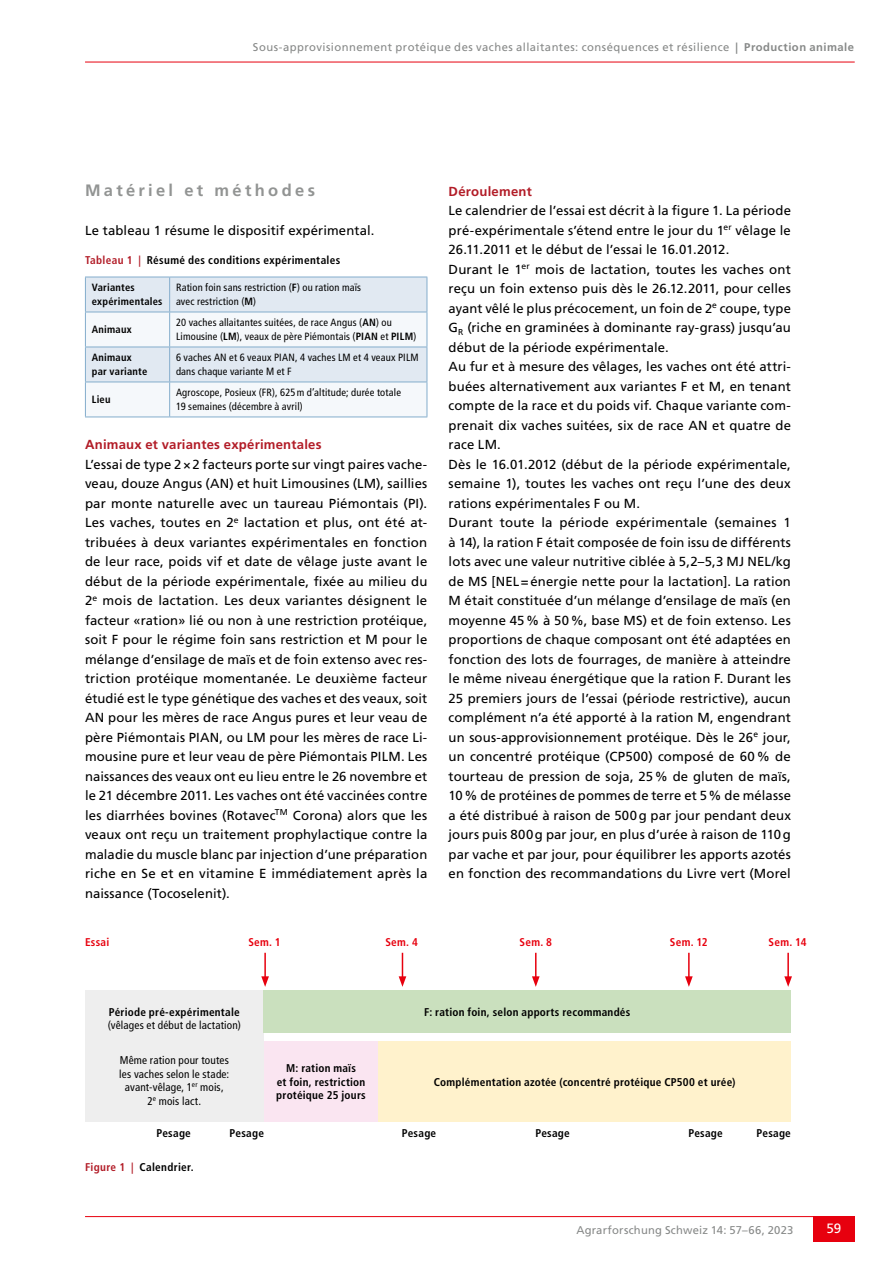
<style>
.page{position:relative;width:893px;height:1263px;background:#fff}
.page>*{position:absolute;margin:0;border:0;box-sizing:border-box;transform-origin:0 0}
.t1{font:700 16.5px "Frutiger LT Std";letter-spacing:.2em;color:#929493}
.t2{font:13.5px "Frutiger LT Std";color:#fff}
.t3{font:13.2px/19.5px "Frutiger LT Std";letter-spacing:.01em;color:#000;text-align:justify}
.t4{font:700 13.2px "Frutiger LT Std";letter-spacing:.015em;color:#b21c27}
.t5{font:700 condensed 11.25px/13.5px "Frutiger LT Std";letter-spacing:.02em;color:#000;text-align:center}
.t6{font:condensed 11.25px/13.5px "Frutiger LT Std";letter-spacing:.015em;color:#000;text-align:center}
.t7{font:11.25px "Frutiger LT Std";letter-spacing:.035em;color:#878988}
.t8{font:11.25px "Frutiger LT Std";letter-spacing:.015em;color:#878988}
.t9{font:700 condensed 11.25px "Frutiger LT Std";letter-spacing:.02em;color:#e7000e}
.t10{font:condensed 10.5px/13.5px "Frutiger LT Std";letter-spacing:.015em;color:#000}
.t11{font:700 condensed 10.5px/13.5px "Frutiger LT Std";letter-spacing:.02em;color:#000}
.s1{font-weight:700}
.s2{color:#b21c27}
</style>
<div class="page">
<hr style="left:85px;top:62px;width:770px;height:1px;background:#e7000e">
<hr style="left:85px;top:1216px;width:770px;height:1px;background:#e7000e">
<div style="left:813px;top:1216px;width:42px;height:26px;background:#e7000e"></div>
<svg style="left:86px;top:278px;width:341px;height:139px"></svg>
<hr style="left:85px;top:312px;width:85px;height:1px;background:#84adcc">
<hr style="left:170px;top:312px;width:257px;height:1px;background:#84adcc">
<hr style="left:85px;top:347px;width:85px;height:1px;background:#84adcc">
<hr style="left:170px;top:347px;width:257px;height:1px;background:#84adcc">
<hr style="left:85px;top:382px;width:85px;height:1px;background:#84adcc">
<hr style="left:170px;top:382px;width:257px;height:1px;background:#84adcc">
<hr style="left:85px;top:277px;width:85px;height:1px;background:#84adcc">
<hr style="left:85px;top:277px;width:1px;height:35px;background:#84adcc">
<hr style="left:170px;top:277px;width:257px;height:1px;background:#84adcc">
<hr style="left:169px;top:277px;width:1px;height:35px;background:#84adcc">
<hr style="left:427px;top:277px;width:1px;height:35px;background:#84adcc">
<hr style="left:85px;top:312px;width:1px;height:35px;background:#84adcc">
<hr style="left:169px;top:312px;width:1px;height:35px;background:#84adcc">
<hr style="left:427px;top:312px;width:1px;height:35px;background:#84adcc">
<hr style="left:85px;top:347px;width:1px;height:35px;background:#84adcc">
<hr style="left:169px;top:347px;width:1px;height:35px;background:#84adcc">
<hr style="left:427px;top:347px;width:1px;height:35px;background:#84adcc">
<hr style="left:85px;top:382px;width:1px;height:35px;background:#84adcc">
<hr style="left:169px;top:382px;width:1px;height:35px;background:#84adcc">
<hr style="left:427px;top:382px;width:1px;height:35px;background:#84adcc">
<hr style="left:85px;top:417px;width:85px;height:1px;background:#84adcc">
<hr style="left:170px;top:417px;width:257px;height:1px;background:#84adcc">
<div style="left:85px;top:990px;width:179px;height:131px;background:#eee"></div>
<div style="left:264px;top:990px;width:527px;height:43px;background:#cae0be"></div>
<div style="left:264px;top:1041px;width:114px;height:80px;background:#fae5f1"></div>
<div style="left:378px;top:1041px;width:413px;height:80px;background:#fff2cc"></div>
<hr style="left:264px;top:953px;width:2px;height:26px;background:#e7000e">
<svg style="left:261px;top:976px;width:8px;height:11px"></svg>
<svg style="left:399px;top:953px;width:7px;height:34px"></svg>
<svg style="left:532px;top:953px;width:8px;height:34px"></svg>
<hr style="left:688px;top:953px;width:2px;height:26px;background:#e7000e">
<svg style="left:685px;top:976px;width:8px;height:11px"></svg>
<hr style="left:787px;top:953px;width:2px;height:26px;background:#e7000e">
<svg style="left:784px;top:976px;width:8px;height:11px"></svg>
<p class="t7" style="left:253px;top:40px;width:603px">Sous-approvisionnement protéique des vaches allaitantes: conséquences et résilience <span class="s1">| Production animale</span></p>
<p class="t1" style="left:85px;top:180px;width:231px">Matériel et méthodes</p>
<p class="t3" style="left:85px;top:220px;width:291px">Le tableau 1 résume le dispositif expérimental.</p>
<p class="t5" style="left:85px;top:253px;width:257px"><span class="s2">Tableau 1 |</span> Résumé des conditions expérimentales</p>
<p class="t11" style="left:92px;top:281px;width:72px">Variantes expérimentales</p>
<p class="t10" style="left:176px;top:281px;width:187px">Ration foin sans restriction (<span class="s1">F</span>) ou ration maïs avec restriction (<span class="s1">M</span>)</p>
<p class="t11" style="left:92px;top:323px;width:42px">Animaux</p>
<p class="t10" style="left:176px;top:316px;width:242px">20 vaches allaitantes suitées, de race Angus (<span class="s1">AN</span>) ou<br>Limousine (<span class="s1">LM</span>), veaux de père Piémontais (<span class="s1">PIAN</span> et <span class="s1">PILM</span>)</p>
<p class="t11" style="left:92px;top:351px;width:57px">Animaux par variante</p>
<p class="t10" style="left:176px;top:351px;width:244px">6 vaches AN et 6 veaux PIAN, 4 vaches LM et 4 veaux PILM dans chaque variante M et F</p>
<p class="t11" style="left:92px;top:393px;width:20px">Lieu</p>
<p class="t10" style="left:176px;top:386px;width:226px">Agroscope, Posieux (FR), 625m d’altitude; durée totale<br>19 semaines (décembre à avril)</p>
<p class="t4" style="left:85px;top:437px;width:238px">Animaux et variantes expérimentales</p>
<p class="t3" style="left:85px;top:454px;width:344px">L’essai de type 2×2 facteurs porte sur vingt paires vache&shy;veau, douze Angus (AN) et huit Limousines (LM), saillies par monte naturelle avec un taureau Piémontais (PI).<br>Les vaches, toutes en 2<sup>e</sup> lactation et plus, ont été at&shy;tribuées à deux variantes expérimentales en fonction de leur race, poids vif et date de vêlage juste avant le début de la période expérimentale, fixée au milieu du 2<sup>e</sup> mois de lactation. Les deux variantes désignent le facteur «ration» lié ou non à une restriction protéique, soit F pour le régime foin sans restriction et M pour le mélange d’ensilage de maïs et de foin extenso avec res&shy;triction protéique momentanée. Le deuxième facteur étudié est le type génétique des vaches et des veaux, soit AN pour les mères de race Angus pures et leur veau de père Piémontais PIAN, ou LM pour les mères de race Li&shy;mousine pure et leur veau de père Piémontais PILM. Les naissances des veaux ont eu lieu entre le 26 novembre et le 21 décembre 2011. Les vaches ont été vaccinées contre les diarrhées bovines (Rotavec<sup>TM</sup> Corona) alors que les veaux ont reçu un traitement prophylactique contre la maladie du muscle blanc par injection d’une préparation riche en Se et en vitamine E immédiatement après la naissance (Tocoselenit).</p>
<p class="t4" style="left:449px;top:183px;width:85px">Déroulement</p>
<p class="t3" style="left:449px;top:201px;width:344px;text-align:left">Le calendrier de l’essai est décrit à la figure 1. La période pré-expérimentale s’étend entre le jour du 1<sup>er</sup> vêlage le 26.11.2011 et le début de l’essai le 16.01.2012.<br>Durant le 1<sup>er</sup> mois de lactation, toutes les vaches ont reçu un foin extenso puis dès le 26.12.2011, pour celles ayant vêlé le plus précocement, un foin de 2<sup>e</sup> coupe, type G<sub>R</sub> (riche en graminées à dominante ray-grass) jusqu’au début de la période expérimentale.<br>Au fur et à mesure des vêlages, les vaches ont été attri&shy;buées alternativement aux variantes F et M, en tenant compte de la race et du poids vif. Chaque variante com&shy;prenait dix vaches suitées, six de race AN et quatre de race LM.<br>Dès le 16.01.2012 (début de la période expérimentale, semaine 1), toutes les vaches ont reçu l’une des deux rations expérimentales F ou M.<br>Durant toute la période expérimentale (semaines 1 à 14), la ration F était composée de foin issu de différents lots avec une valeur nutritive ciblée à 5,2–5,3 MJ NEL/kg de MS [NEL=énergie nette pour la lactation]. La ration M était constituée d’un mélange d’ensilage de maïs (en moyenne 45% à 50%, base MS) et de foin extenso. Les proportions de chaque composant ont été adaptées en fonction des lots de fourrages, de manière à atteindre le même niveau énergétique que la ration F. Durant les 25 premiers jours de l’essai (période restrictive), aucun complément n’a été apporté à la ration M, engendrant un sous-approvisionnement protéique. Dès le 26<sup>e</sup> jour, un concentré protéique (CP500) composé de 60% de tourteau de pression de soja, 25% de gluten de maïs, 10% de protéines de pommes de terre et 5% de mélasse a été distribué à raison de 500g par jour pendant deux jours puis 800g par jour, en plus d’urée à raison de 110g par vache et par jour, pour équilibrer les apports azotés en fonction des recommandations du Livre vert (Morel</p>
<p class="t9" style="left:85px;top:935px;width:26px">Essai</p>
<p class="t9" style="left:248px;top:935px;width:34px">Sem. 1</p>
<p class="t9" style="left:385px;top:935px;width:34px">Sem. 4</p>
<p class="t9" style="left:520px;top:935px;width:34px">Sem. 8</p>
<p class="t9" style="left:670px;top:935px;width:39px">Sem. 12</p>
<p class="t9" style="left:769px;top:935px;width:39px">Sem. 14</p>
<p class="t5" style="left:109px;top:1005px;width:132px">Période pré-expérimentale</p>
<p class="t6" style="left:108px;top:1019px;width:135px">(vêlages et début de lactation)</p>
<p class="t6" style="left:119px;top:1053px;width:112px">Même ration pour toutes les vaches selon le stade: avant-vêlage, 1<sup>er</sup> mois,<br>2<sup>e</sup> mois lact.</p>
<p class="t5" style="left:276px;top:1061px;width:91px">M: ration maïs<br>et foin, restriction protéique 25 jours</p>
<p class="t5" style="left:424px;top:1005px;width:208px">F: ration foin, selon apports recommandés</p>
<p class="t5" style="left:434px;top:1075px;width:303px">Complémentation azotée (concentré protéique CP500 et urée)</p>
<p class="t5" style="left:156px;top:1127px;width:36px">Pesage</p>
<p class="t5" style="left:230px;top:1127px;width:36px">Pesage</p>
<p class="t5" style="left:402px;top:1127px;width:36px">Pesage</p>
<p class="t5" style="left:535px;top:1127px;width:36px">Pesage</p>
<p class="t5" style="left:688px;top:1127px;width:36px">Pesage</p>
<p class="t5" style="left:756px;top:1127px;width:36px">Pesage</p>
<p class="t5" style="left:85px;top:1160px;width:110px"><span class="s2">Figure 1 |</span> Calendrier.</p>
<p class="t8" style="left:576px;top:1223px;width:219px">Agrarforschung Schweiz 14: 57–66, 2023</p>
<p class="t2" style="left:826px;top:1221px;width:17px">59</p>
</div>
